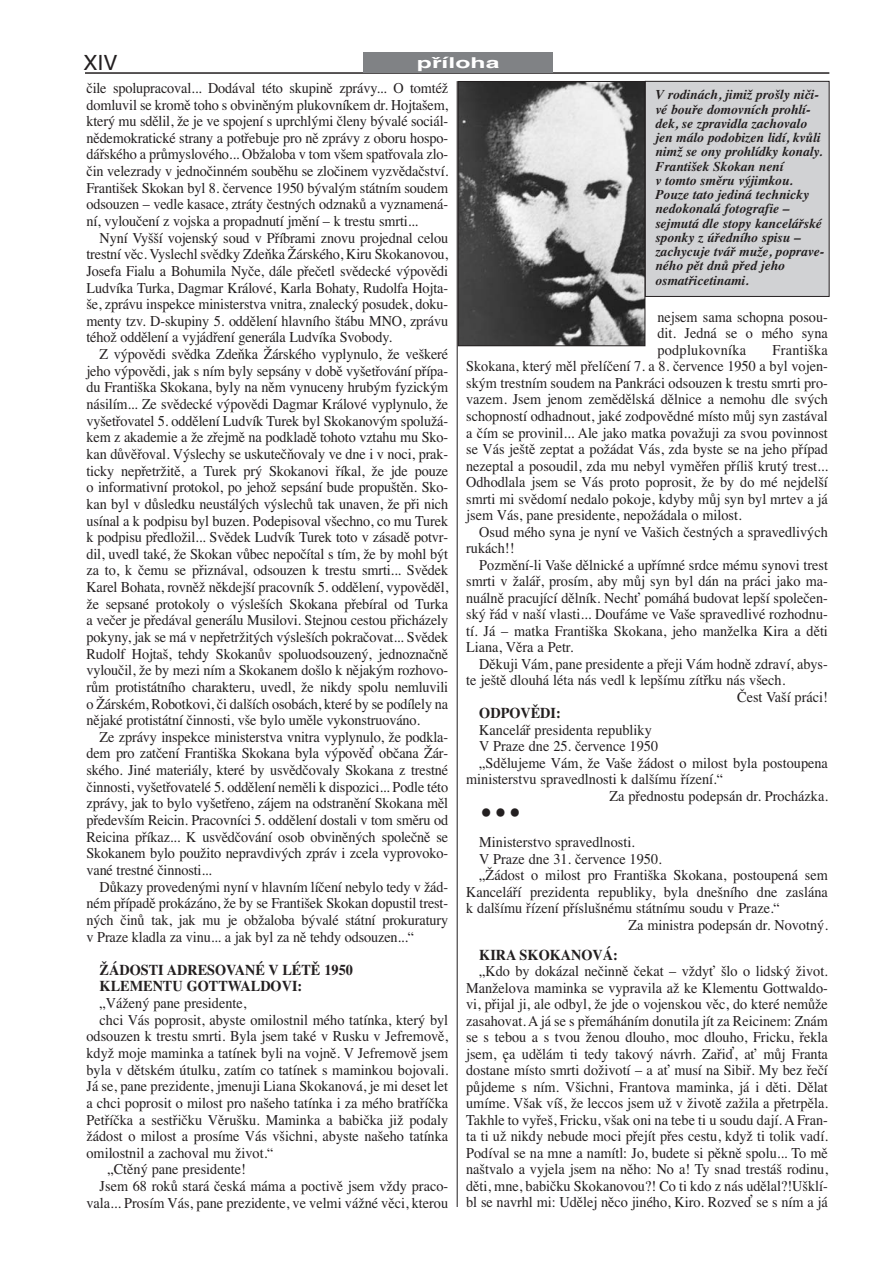
<style>
.page{position:relative;width:872px;height:1276px;background:#fff}
.page>*{position:absolute;margin:0;border:0;box-sizing:border-box;transform-origin:0 0}
.t1{font:21px "Helvetica CE";color:#231f20}
.t2{font:15px/16.6px "Times CE";color:#231f20;text-align:justify;scale:.95 1}
.t3{font:700 15px/16.6px "Times CE";color:#231f20;scale:.95 1}
.t4{font:700 15px "Helvetica CE";color:#fff;scale:1.65 1}
.t5{font:italic 700 13.5px/14.2px "Times CE";color:#231f20}
</style>
<div class="page">
<hr style="left:85px;top:72px;width:744px;height:2px;background:#231f20">
<img style="left:460px;top:83px;width:183px;height:261px">
<div style="left:458px;top:81px;width:187px;height:265px;border:1px solid #231f20"></div>
<hr style="left:457px;top:81px;width:1px;height:1126px;background:#231f20">
<div style="left:363px;top:52px;width:189px;height:21px;background:#808285"></div>
<div style="left:645px;top:82px;width:184px;height:214px;background:#d1d2d4"></div>
<div style="left:645px;top:81px;width:184px;height:216px;border:1px solid #231f20"></div>
<h1 class="t1" style="left:83px;top:54px;width:35px">XIV</h1>
<p class="t2" style="left:86px;top:81px;width:382px">čile spolupracoval... Dodával této skupině zprávy... O tomtéž domluvil se kromě toho s obviněným plukovníkem dr. Hojtašem, který mu sdělil, že je ve spojení s uprchlými členy bývalé sociál&shy;nědemokratické strany a potřebuje pro ně zprávy z oboru hospo&shy;dářského a průmyslového... Obžaloba v tom všem spatřovala zlo&shy;čin velezrady v jednočinném souběhu se zločinem vyzvědačství.<br>František Skokan byl 8. července 1950 bývalým státním soudem odsouzen – vedle kasace, ztráty čestných odznaků a vyznamená&shy;ní, vyloučení z vojska a propadnutí jmění – k trestu smrti...</p>
<p class="t2" style="left:86px;top:231px;width:382px;text-indent:13px">Nyní Vyšší vojenský soud v Příbrami znovu projednal celou trestní věc. Vyslechl svědky Zdeňka Žárského, Kiru Skokanovou, Josefa Fialu a Bohumila Nyče, dále přečetl svědecké výpovědi Ludvíka Turka, Dagmar Králové, Karla Bohaty, Rudolfa Hojta&shy;še, zprávu inspekce ministerstva vnitra, znalecký posudek, doku&shy;menty tzv. D-skupiny 5. oddělení hlavního štábu MNO, zprávu téhož oddělení a vyjádření generála Ludvíka Svobody.</p>
<p class="t2" style="left:86px;top:347px;width:382px;text-indent:13px">Z výpovědi svědka Zdeňka Žárského vyplynulo, že veškeré jeho výpovědi, jak s ním byly sepsány v době vyšetřování přípa&shy;du Františka Skokana, byly na něm vynuceny hrubým fyzickým násilím... Ze svědecké výpovědi Dagmar Králové vyplynulo, že vyšetřovatel 5. oddělení Ludvík Turek byl Skokanovým spolužá&shy;kem z akademie a že zřejmě na podkladě tohoto vztahu mu Sko&shy;kan důvěřoval. Výslechy se uskutečňovaly ve dne i v noci, prak&shy;ticky nepřetržitě, a Turek prý Skokanovi říkal, že jde pouze o informativní protokol, po jehož sepsání bude propuštěn. Sko&shy;kan byl v důsledku neustálých výslechů tak unaven, že při nich usínal a k podpisu byl buzen. Podepisoval všechno, co mu Turek k podpisu předložil... Svědek Ludvík Turek toto v zásadě potvr&shy;dil, uvedl také, že Skokan vůbec nepočítal s tím, že by mohl být za to, k čemu se přiznával, odsouzen k trestu smrti... Svědek Karel Bohata, rovněž někdejší pracovník 5. oddělení, vypověděl, že sepsané protokoly o výsleších Skokana přebíral od Turka a večer je předával generálu Musilovi. Stejnou cestou přicházely pokyny, jak se má v nepřetržitých výsleších pokračovat... Svědek Rudolf Hojtaš, tehdy Skokanův spoluodsouzený, jednoznačně vyloučil, že by mezi ním a Skokanem došlo k nějakým rozhovo&shy;rům protistátního charakteru, uvedl, že nikdy spolu nemluvili o Žárském, Robotkovi, či dalších osobách, které by se podílely na nějaké protistátní činnosti, vše bylo uměle vykonstruováno.</p>
<p class="t2" style="left:86px;top:730px;width:382px;text-indent:13px">Ze zprávy inspekce ministerstva vnitra vyplynulo, že podkla&shy;dem pro zatčení Františka Skokana byla výpověď občana Žár&shy;ského. Jiné materiály, které by usvědčovaly Skokana z trestné činnosti, vyšetřovatelé 5. oddělení neměli k dispozici... Podle této zprávy, jak to bylo vyšetřeno, zájem na odstranění Skokana měl především Reicin. Pracovníci 5. oddělení dostali v tom směru od Reicina příkaz... K usvědčování osob obviněných společně se Skokanem bylo použito nepravdivých zpráv i zcela vyprovoko&shy;vané trestné činnosti...</p>
<p class="t2" style="left:86px;top:880px;width:382px;text-indent:13px">Důkazy provedenými nyní v hlavním líčení nebylo tedy v žád&shy;ném případě prokázáno, že by se František Skokan dopustil trest&shy;ných činů tak, jak mu je obžaloba bývalé státní prokuratury v Praze kladla za vinu... a jak byl za ně tehdy odsouzen...“</p>
<p class="t3" style="left:100px;top:963px;width:268px">ŽÁDOSTI ADRESOVANÉ V LÉTĚ 1950<br>KLEMENTU GOTTWALDOVI:</p>
<p class="t2" style="left:100px;top:996px;width:156px">„Vážený pane presidente,</p>
<p class="t2" style="left:100px;top:1013px;width:368px">chci Vás poprosit, abyste omilostnil mého tatínka, který byl</p>
<p class="t2" style="left:86px;top:1029px;width:382px">odsouzen k trestu smrti. Byla jsem také v Rusku v Jefremově,</p>
<p class="t2" style="left:86px;top:1046px;width:382px">když moje maminka a tatínek byli na vojně. V Jefremově jsem</p>
<p class="t2" style="left:86px;top:1062px;width:382px">byla v dětském útulku, zatím co tatínek s maminkou bojovali.</p>
<p class="t2" style="left:86px;top:1079px;width:382px">Já se, pane prezidente, jmenuji Liana Skokanová, je mi deset let</p>
<p class="t2" style="left:86px;top:1096px;width:382px">a chci poprosit o milost pro našeho tatínka i za mého bratříčka</p>
<p class="t2" style="left:86px;top:1112px;width:382px">Petříčka a sestřičku Věrušku. Maminka a babička již podaly</p>
<p class="t2" style="left:86px;top:1129px;width:382px">žádost o milost a prosíme Vás všichni, abyste našeho tatínka</p>
<p class="t2" style="left:86px;top:1146px;width:198px">omilostnil a zachoval mu život.“</p>
<p class="t2" style="left:107px;top:1162px;width:147px">„Ctěný pane presidente!</p>
<p class="t2" style="left:100px;top:1179px;width:368px">Jsem 68 roků stará česká máma a poctivě jsem vždy praco-</p>
<p class="t2" style="left:86px;top:1196px;width:382px">vala... Prosím Vás, pane prezidente, ve velmi vážné věci, kterou</p>
<p class="t4" style="left:417px;top:57px;width:52px">příloha</p>
<p class="t5" style="left:655px;top:89px;width:170px">V rodinách, jimiž prošly niči&shy;vé bouře domovních prohlí&shy;dek, se zpravidla zachovalo jen málo podobizen lidí, kvůli nimž se ony prohlídky konaly.<br>František Skokan není<br>v tomto směru výjimkou.<br>Pouze tato jediná technicky nedokonalá fotografie – sejmutá dle stopy kancelářské sponky z úředního spisu – zachycuje tvář muže, poprave&shy;ného pět dnů před jeho osmatřicetinami.</p>
<p class="t2" style="left:657px;top:310px;width:181px">nejsem sama schopna posou&shy;dit. Jedná se o mého syna podplukovníka</p>
<p class="t2" style="left:466px;top:343px;width:382px;text-indent:306px">Františka Skokana, který měl přelíčení 7. a 8. července 1950 a byl vojen&shy;ským trestním soudem na Pankráci odsouzen k trestu smrti pro&shy;vazem. Jsem jenom zemědělská dělnice a nemohu dle svých schopností odhadnout, jaké zodpovědné místo můj syn zastával a čím se provinil... Ale jako matka považuji za svou povinnost se Vás ještě zeptat a požádat Vás, zda byste se na jeho případ nezeptal a posoudil, zda mu nebyl vyměřen příliš krutý trest...<br>Odhodlala jsem se Vás proto poprosit, že by do mé nejdelší smrti mi svědomí nedalo pokoje, kdyby můj syn byl mrtev a já jsem Vás, pane presidente, nepožádala o milost.</p>
<p class="t2" style="left:466px;top:525px;width:382px;text-indent:13px">Osud mého syna je nyní ve Vašich čestných a spravedlivých rukách!!</p>
<p class="t2" style="left:466px;top:558px;width:382px;text-indent:13px">Pozmění-li Vaše dělnické a upřímné srdce mému synovi trest smrti v žalář, prosím, aby můj syn byl dán na práci jako ma&shy;nuálně pracující dělník. Nechť pomáhá budovat lepší společen&shy;ský řád v naší vlasti... Doufáme ve Vaše spravedlivé rozhodnu&shy;tí. Já – matka Františka Skokana, jeho manželka Kira a děti Liana, Věra a Petr.</p>
<p class="t2" style="left:479px;top:657px;width:368px">Děkuji Vám, pane presidente a přeji Vám hodně zdraví, abys-</p>
<p class="t2" style="left:466px;top:673px;width:337px">te ještě dlouhá léta nás vedl k lepšímu zítřku nás všech.</p>
<p class="t2" style="left:737px;top:690px;width:97px">Čest Vaší práci!</p>
<p class="t3" style="left:479px;top:706px;width:87px">ODPOVĚDI:</p>
<p class="t2" style="left:479px;top:723px;width:183px">Kancelář presidenta republiky</p>
<p class="t2" style="left:479px;top:739px;width:190px">V Praze dne 25. července 1950</p>
<p class="t2" style="left:479px;top:756px;width:368px">„Sdělujeme Vám, že Vaše žádost o milost byla postoupena</p>
<p class="t2" style="left:466px;top:772px;width:272px">ministerstvu spravedlnosti k dalšímu řízení.“</p>
<p class="t2" style="left:609px;top:789px;width:231px">Za přednostu podepsán dr. Procházka.</p>
<p class="t2" style="left:479px;top:835px;width:165px">Ministerstvo spravedlnosti.</p>
<p class="t2" style="left:479px;top:852px;width:193px">V Praze dne 31. července 1950.</p>
<p class="t2" style="left:479px;top:868px;width:368px">„Žádost o milost pro Františka Skokana, postoupená sem</p>
<p class="t2" style="left:466px;top:885px;width:382px">Kanceláří prezidenta republiky, byla dnešního dne zaslána</p>
<p class="t2" style="left:466px;top:901px;width:332px">k dalšímu řízení příslušnému státnímu soudu v Praze.“</p>
<p class="t2" style="left:628px;top:918px;width:211px">Za ministra podepsán dr. Novotný.</p>
<p class="t3" style="left:479px;top:948px;width:147px">KIRA SKOKANOVÁ:</p>
<p class="t2" style="left:466px;top:964px;width:382px;text-indent:13px">„Kdo by dokázal nečinně čekat – vždyť šlo o lidský život.<br>Manželova maminka se vypravila až ke Klementu Gottwaldo&shy;vi, přijal ji, ale odbyl, že jde o vojenskou věc, do které nemůže zasahovat. A já se s přemáháním donutila jít za Reicinem: Znám se s tebou a s tvou ženou dlouho, moc dlouho, Fricku, řekla jsem, ęa udělám ti tedy takový návrh. Zařiď, ať můj Franta dostane místo smrti doživotí – a ať musí na Sibiř. My bez řečí půjdeme s ním. Všichni, Frantova maminka, já i děti. Dělat umíme. Však víš, že leccos jsem už v životě zažila a přetrpěla.<br>Takhle to vyřeš, Fricku, však oni na tebe ti u soudu dají. A Fran&shy;ta ti už nikdy nebude moci přejít přes cestu, když ti tolik vadí.<br>Podíval se na mne a namítl: Jo, budete si pěkně spolu... To mě naštvalo a vyjela jsem na něho: No a! Ty snad trestáš rodinu, děti, mne, babičku Skokanovou?! Co ti kdo z nás udělal?!Ušklí&shy;bl se navrhl mi: Udělej něco jiného, Kiro. Rozveď se s ním a já</p>
</div>
